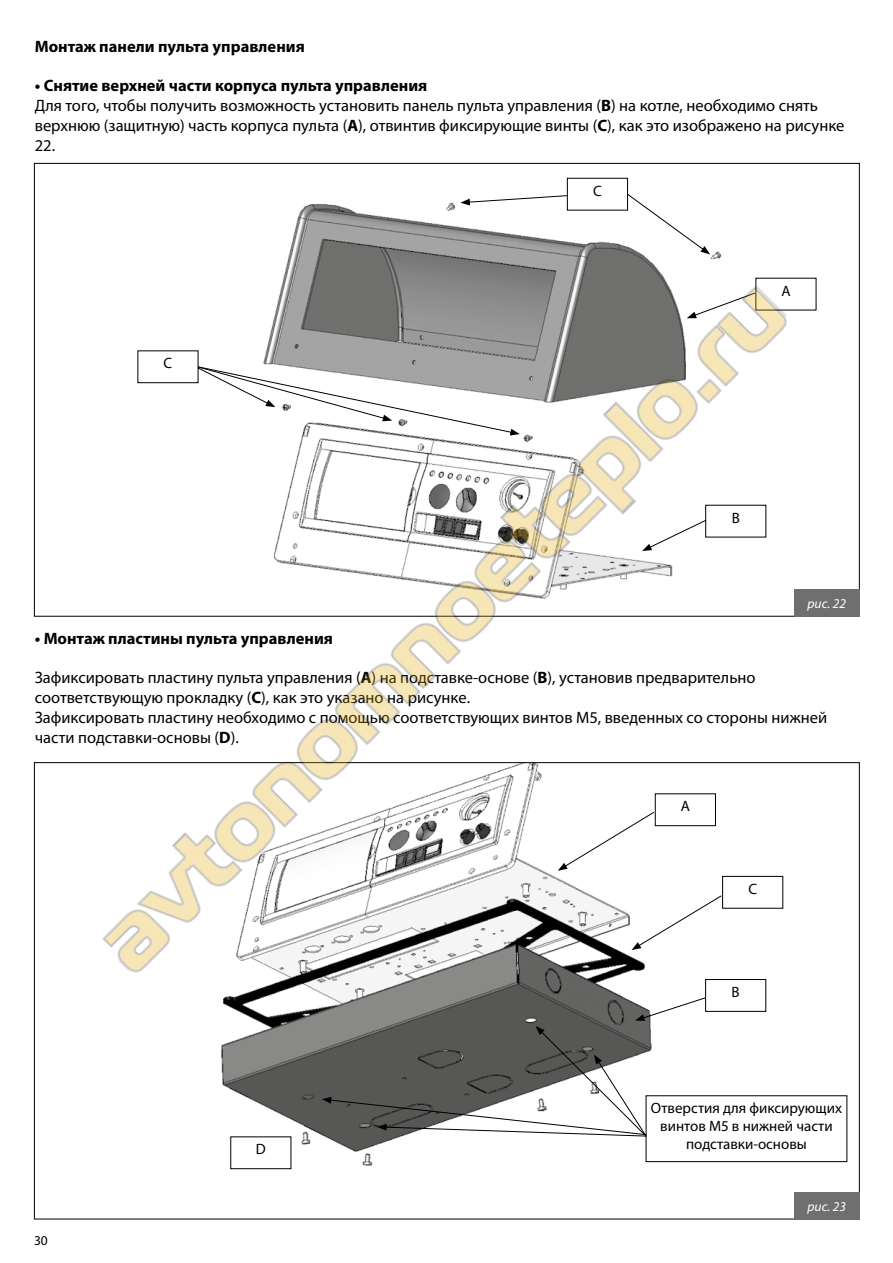
<style>
.page{position:relative;width:893px;height:1263px;background:#fff}
.page>*{position:absolute;margin:0;border:0;box-sizing:border-box;transform-origin:0 0}
.t1{font:16.5px/19.8px "Myriad Pro";color:#000}
.t2{font:700 16.5px "Myriad Pro";color:#000}
.t3{font:15px/18px "Myriad Pro";color:#000;text-align:center}
.t4{font:italic 13.5px "Myriad Pro";color:#fff}
.t5{font:13.5px "Myriad Pro";color:#000}
.s1{font-weight:700}
</style>
<div class="page">
<img style="left:284px;top:177px;width:438px;height:97px">
<div style="left:794px;top:589px;width:66px;height:28px;background:#706f6f"></div>
<div style="left:567px;top:178px;width:61px;height:32px;border:1px solid #000"></div>
<svg style="left:460px;top:195px;width:108px;height:11px"></svg>
<svg style="left:626px;top:193px;width:84px;height:61px"></svg>
<img style="left:221px;top:988px;width:509px;height:182px">
<div style="left:230px;top:1136px;width:61px;height:33px;border:1px solid #000"></div>
<div style="left:646px;top:1095px;width:201px;height:67px;border:1px solid #000"></div>
<div style="left:705px;top:979px;width:61px;height:33px;border:1px solid #000"></div>
<svg style="left:322px;top:997px;width:384px;height:140px"></svg>
<div style="left:794px;top:1192px;width:66px;height:27px;background:#706f6f"></div>
<img style="left:89px;top:274px;width:715px;height:714px">
<p class="t2" style="left:35px;top:35px;width:272px">Монтаж панели пульта управления</p>
<p class="t1" style="left:35px;top:76px;width:811px"><span class="s1">• Снятие верхней части корпуса пульта управления<br></span>Для того, чтобы получить возможность установить панель пульта управления (<span class="s1">B</span>) на котле, необходимо снять верхнюю (защитную) часть корпуса пульта (<span class="s1">A</span>), отвинтив фиксирующие винты (<span class="s1">C</span>), как это изображено на рисунке 22.</p>
<p class="t3" style="left:164px;top:354px;width:10px">C</p>
<p class="t3" style="left:593px;top:182px;width:10px">C</p>
<p class="t3" style="left:781px;top:282px;width:11px">A</p>
<p class="t3" style="left:732px;top:509px;width:10px">B</p>
<p class="t4" style="left:807px;top:595px;width:40px">рис. 22</p>
<p class="t2" style="left:35px;top:627px;width:300px">• Монтаж пластины пульта управления</p>
<p class="t1" style="left:35px;top:668px;width:794px">Зафиксировать пластину пульта управления (<span class="s1">A</span>) на подставке-основе (<span class="s1">B</span>), установив предварительно соответствующую прокладку (<span class="s1">C</span>), как это указано на рисунке.<br>Зафиксировать пластину необходимо с помощью соответствующих винтов М5, введенных со стороны нижней части подставки-основы (<span class="s1">D</span>).</p>
<p class="t5" style="left:34px;top:1232px;width:15px">30</p>
<p class="t3" style="left:256px;top:1140px;width:11px">D</p>
<p class="t3" style="left:681px;top:797px;width:11px">A</p>
<p class="t3" style="left:748px;top:880px;width:10px">C</p>
<p class="t3" style="left:732px;top:983px;width:10px">B</p>
<p class="t3" style="left:651px;top:1099px;width:193px">Отверстия для фиксирующих винтов M5 в нижней части подставки-основы</p>
<p class="t4" style="left:807px;top:1198px;width:40px">рис. 23</p>
</div>
